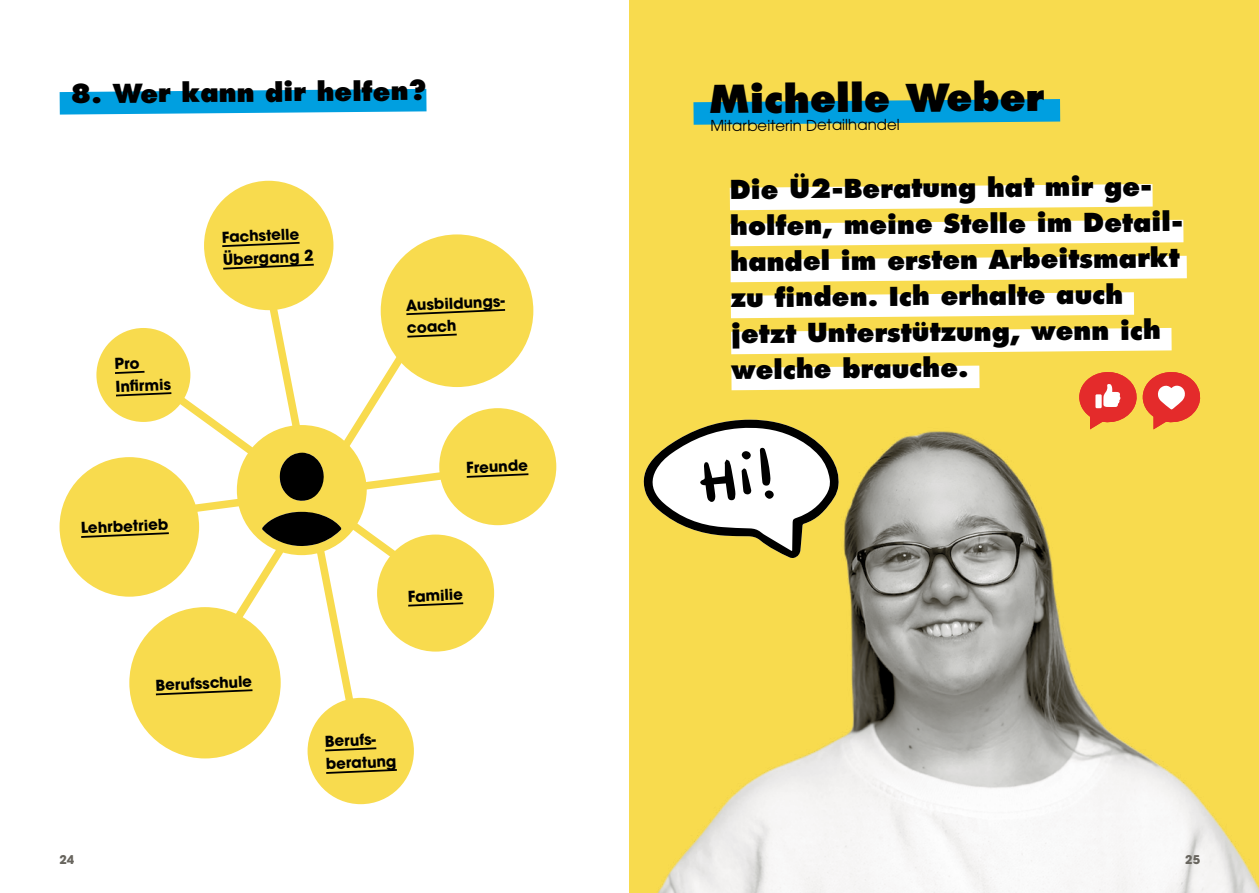
<style>
.page{position:relative;width:1259px;height:893px;background:#fff}
.page>*{position:absolute;margin:0;border:0;box-sizing:border-box;transform-origin:0 0}
.t1{font:800 37.5px "Futura LT";color:#000}
.t2{font:800 25.5px/35.8px "Futura LT";color:#000}
.t3{font:700 15px/22.5px "ITC Avant Garde Std";color:#000}
.t4{font:15px "ITC Avant Garde Std";color:#000}
.t5{font:700 12px "ITC Avant Garde Std";color:#68655e}
</style>
<div class="page">
<div style="left:629px;top:0;width:630px;height:893px;background:#f8db4e"></div>
<img style="left:657px;top:558px;width:602px;height:335px">
<div style="left:439px;top:408px;width:117px;height:117px;background:#f8db4e;border-radius:50%"></div>
<svg style="left:59px;top:88px;width:368px;height:27px;background:#2bafe5"></svg>
<svg style="left:257px;top:259px;width:107px;height:479px"></svg>
<svg style="left:214px;top:321px;width:202px;height:349px"></svg>
<svg style="left:135px;top:364px;width:291px;height:217px"></svg>
<div style="left:60px;top:457px;width:139px;height:140px;background:#f8db4e;border-radius:50%"></div>
<div style="left:96px;top:328px;width:94px;height:94px;background:#f8db4e;border-radius:50%"></div>
<div style="left:204px;top:181px;width:129px;height:129px;background:#f8db4e;border-radius:50%"></div>
<div style="left:381px;top:234px;width:152px;height:153px;background:#f8db4e;border-radius:50%"></div>
<div style="left:129px;top:607px;width:152px;height:151px;background:#f8db4e;border-radius:50%"></div>
<div style="left:307px;top:698px;width:107px;height:106px;background:#f8db4e;border-radius:50%"></div>
<div style="left:377px;top:535px;width:117px;height:117px;background:#f8db4e;border-radius:50%"></div>
<svg style="left:325px;top:747px;width:52px;height:5px"></svg>
<svg style="left:326px;top:769px;width:71px;height:5px"></svg>
<svg style="left:155px;top:689px;width:98px;height:7px"></svg>
<svg style="left:408px;top:602px;width:56px;height:5px"></svg>
<svg style="left:81px;top:532px;width:88px;height:6px"></svg>
<svg style="left:178px;top:425px;width:352px;height:130px"></svg>
<svg style="left:115px;top:370px;width:30px;height:4px"></svg>
<svg style="left:116px;top:392px;width:56px;height:5px"></svg>
<svg style="left:222px;top:241px;width:78px;height:7px"></svg>
<svg style="left:223px;top:263px;width:91px;height:7px"></svg>
<svg style="left:406px;top:309px;width:100px;height:7px"></svg>
<svg style="left:407px;top:333px;width:50px;height:5px"></svg>
<svg style="left:693px;top:99px;width:368px;height:26px;background:#21a7cb"></svg>
<svg style="left:643px;top:184px;width:558px;height:374px"></svg>
<p class="t2" style="left:70px;top:77px;width:357px;rotate:-1deg">8. Wer kann dir helfen?</p>
<p class="t3" style="left:114px;top:352px;width:57px;rotate:-3deg">Pro<br>Infi rmis</p>
<p class="t3" style="left:80px;top:517px;width:89px;rotate:-3deg">Lehrbetrieb</p>
<p class="t3" style="left:221px;top:226px;width:92px;rotate:-3deg">Fachstelle<br>Übergang 2</p>
<p class="t3" style="left:405px;top:294px;width:104px;rotate:-3deg">Ausbildungs&shy;coach</p>
<p class="t3" style="left:466px;top:456px;width:63px;rotate:-3deg">Freunde</p>
<p class="t3" style="left:407px;top:585px;width:57px;rotate:-3deg">Familie</p>
<p class="t3" style="left:155px;top:674px;width:98px;rotate:-3deg">Berufsschule</p>
<p class="t3" style="left:324px;top:730px;width:72px;rotate:-3deg">Berufs&shy;beratung</p>
<p class="t5" style="left:60px;top:852px;width:16px">24</p>
<h1 class="t1" style="left:708px;top:77px;width:337px;rotate:-1deg">Michelle Weber</h1>
<p class="t4" style="left:710px;top:117px;width:191px;rotate:-1deg">Mitarbeiterin Detailhandel</p>
<p class="t2" style="left:728px;top:173px;width:456px;rotate:-1deg">Die Ü2-Beratung hat mir ge&shy;holfen, meine Stelle im Detail&shy;handel im ersten Arbeitsmarkt zu finden. Ich erhalte auch jetzt Unterstützung, wenn ich welche brauche.</p>
<p class="t5" style="left:1185px;top:852px;width:16px">25</p>
</div>
